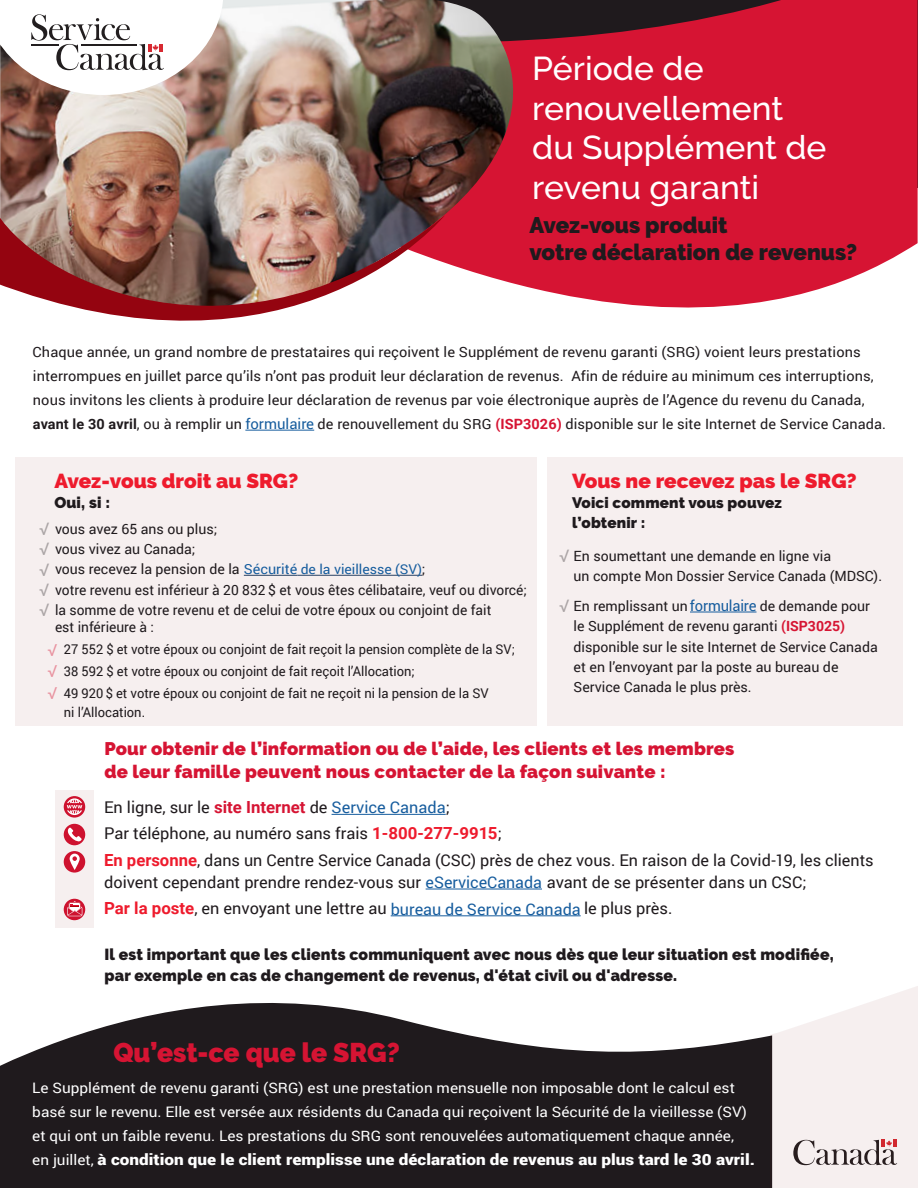
<style>
.page{position:relative;width:918px;height:1188px;background:#fff}
.page>*{position:absolute;margin:0;border:0;box-sizing:border-box;transform-origin:0 0}
.t1{font:500 33px/39.6px "Raleway";color:#fff}
.t2{font:900 27px "Raleway";color:#d61433}
.t3{font:900 22.5px/27px "Raleway";color:#1f1a1d}
.t4{font:900 20.25px "Raleway";color:#ee1b2d}
.t5{font:900 18.15px/22.8px "Raleway";letter-spacing:.01em;color:#d61433}
.t6{font:16.2px/26.5px "Roboto";color:#1f1a1d}
.t7{font:900 15.9px/21px "Raleway";letter-spacing:.015em;color:#1f1a1d}
.t8{font:900 15.6px "Raleway";color:#1f1a1d}
.t9{font:900 15.45px "Roboto";color:#fff;scale:1.11 1}
.t10{font:900 15.15px/20.4px "Raleway";letter-spacing:.01em;color:#1f1a1d}
.t11{font:14.4px/23.9px "Roboto";color:#fff;scale:1.06 1}
.t12{font:14.1px/20.4px "Roboto";color:#1f1a1d}
.t13{font:13.35px/21.9px "Roboto";color:#1f1a1d;scale:.96 1}
.t14{font:13.35px "Roboto";color:#1f1a1d}
.s1{font-weight:700}
.s2{font-size:14.7px;color:#175d9e}
.s3{font-weight:700;color:#d61433}
.s4{font-size:17.25px;color:rgb(31 26 29/.35)}
.s5{font-size:13.95px;color:#175d9e}
.s6{font-size:13.5px;color:#175d9e}
.s7{font-size:16.5px;color:rgb(214 20 51/.42)}
.s8{font-size:15px;color:#175d9e}
.s9{font-weight:700;color:#d61533}
.s10{font-weight:700;font-size:16.65px;color:#d61433}
.s11{color:#175d9e}
.s12{font-weight:700;font-size:16.65px;color:#ee1b2d}
.s13{font-size:16.05px;color:#175d9e}
.s14{font-size:15.9px;color:#175d9e}
.s15{font-weight:400;font-size:14.4px}
</style>
<div class="page">
<svg style="left:245px;top:0;width:673px;height:431px;fill:#d61433"></svg>
<div style="left:15px;top:457px;width:522px;height:269px;background:#f6efef"></div>
<div style="left:55px;top:790px;width:39px;height:137px;background:#f6efef"></div>
<div style="left:547px;top:457px;width:355px;height:269px;background:#f6efef"></div>
<svg style="left:64px;top:796px;width:21px;height:22px"></svg>
<svg style="left:64px;top:824px;width:21px;height:21px"></svg>
<svg style="left:68px;top:828px;width:14px;height:14px"></svg>
<svg style="left:64px;top:851px;width:21px;height:22px"></svg>
<svg style="left:70px;top:854px;width:10px;height:16px"></svg>
<svg style="left:67px;top:798px;width:15px;height:17px"></svg>
<svg style="left:64px;top:899px;width:21px;height:21px"></svg>
<svg style="left:67px;top:901px;width:15px;height:15px"></svg>
<img style="left:0;top:0;width:549px;height:396px">
<svg style="left:0;top:1003px;width:770px;height:185px;background:#403c3f"></svg>
<img style="left:0;top:206px;width:445px;height:193px">
<svg style="left:0;top:0;width:224px;height:95px"></svg>
<svg style="left:770px;top:986px;width:148px;height:202px"></svg>
<hr style="left:245px;top:430px;width:69px;height:1px;background:#175d9e">
<hr style="left:244px;top:575px;width:53px;height:1px;background:#284162">
<hr style="left:297px;top:575px;width:125px;height:1px;background:#284162">
<hr style="left:690px;top:612px;width:67px;height:1px;background:#175d9e">
<hr style="left:332px;top:814px;width:114px;height:1px;background:#175d9e">
<hr style="left:391px;top:915px;width:190px;height:1px;background:#175d9e">
<hr style="left:426px;top:889px;width:116px;height:1px;background:#175d9e">
<p class="t1" style="left:532px;top:49px;width:296px">Période de renouvellement du Supplément de revenu garanti</p>
<p class="t3" style="left:529px;top:212px;width:329px">Avez-vous produit<br>votre déclaration de revenus?</p>
<p class="t12" style="left:33px;top:340px;width:855px;line-height:24px">Chaque année, un grand nombre de prestataires qui reçoivent le Supplément de revenu garanti (SRG) voient leurs prestations interrompues en juillet parce qu’ils n’ont pas produit leur déclaration de revenus. Afin de réduire au minimum ces interruptions, nous invitons les clients à produire leur déclaration de revenus par voie électronique auprès de l’Agence du revenu du Canada, <span class="s1">avant le 30 avril</span>, ou à remplir un <span class="s2">formulaire</span> de renouvellement du SRG <span class="s3">(ISP3026)</span> disponible sur le site Internet de Service Canada.</p>
<h3 class="t4" style="left:54px;top:469px;width:246px">Avez-vous droit au SRG?</h3>
<p class="t8" style="left:54px;top:493px;width:57px">Oui, si :</p>
<p class="t12" style="left:39px;top:518px;width:489px"><span class="s4">√</span> vous avez 65 ans ou plus;<br><span class="s4">√</span> vous vivez au Canada;<br><span class="s4">√</span> vous recevez la pension de la <span class="s5">Sécurité</span> <span class="s6">de la vieillesse (SV)</span>;<br><span class="s4">√</span> votre revenu est inférieur à 20 832 $ et vous êtes célibataire, veuf ou divorcé; <span class="s4">√</span> la somme de votre revenu et de celui de votre époux ou conjoint de fait</p>
<p class="t12" style="left:55px;top:616px;width:101px">est inférieure à :</p>
<p class="t13" style="left:48px;top:638px;width:488px"><span class="s7">√</span> 27 552 $ et votre époux ou conjoint de fait reçoit la pension complète de la SV; <span class="s7">√</span> 38 592 $ et votre époux ou conjoint de fait reçoit l’Allocation;<br><span class="s7">√</span> 49 920 $ et votre époux ou conjoint de fait ne reçoit ni la pension de la SV</p>
<p class="t14" style="left:64px;top:702px;width:83px">ni l’Allocation.</p>
<h3 class="t4" style="left:572px;top:469px;width:286px">Vous ne recevez pas le SRG?</h3>
<p class="t10" style="left:572px;top:492px;width:211px">Voici comment vous pouvez l’obtenir :</p>
<p class="t12" style="left:574px;top:545px;width:310px;text-indent:-14px"><span class="s4">√</span> En soumettant une demande en ligne via<br>un compte Mon Dossier Service Canada (MDSC).</p>
<p class="t12" style="left:574px;top:595px;width:306px;text-indent:-14px"><span class="s4">√</span> En remplissant un <span class="s8">formulaire</span> de demande pour le Supplément de revenu garanti <span class="s9">(ISP3025) </span>disponible sur le site Internet de Service Canada et en l’envoyant par la poste au bureau de Service Canada le plus près.</p>
<p class="t5" style="left:104px;top:737px;width:632px">Pour obtenir de l’information ou de l’aide, les clients et les membres de leur famille peuvent nous contacter de la façon suivante :</p>
<p class="t6" style="left:104px;top:793px;width:771px">En ligne, sur le <span class="s10">site Internet</span> de <span class="s11">Service Canada</span>;<br>Par téléphone, au numéro sans frais <span class="s12">1-800-277-9915</span>;<br><span class="s12">En personne</span>, dans un Centre Service Canada (CSC) près de chez vous. En raison de la Covid-19, les clients</p>
<p class="t6" style="left:104px;top:868px;width:704px">doivent cependant prendre rendez-vous sur <span class="s13">eServiceCanada</span> avant de se présenter dans un CSC;</p>
<p class="t6" style="left:104px;top:894px;width:570px"><span class="s12">Par la poste</span>, en envoyant une lettre au <span class="s14">bureau de Service Canada</span> le plus près.</p>
<p class="t7" style="left:104px;top:944px;width:731px">Il est important que les clients communiquent avec nous dès que leur situation est modifiée, par exemple en cas de changement de revenus, d'état civil ou d'adresse.</p>
<p class="t2" style="left:113px;top:1037px;width:288px">Qu’est-ce que le SRG?</p>
<p class="t11" style="left:32px;top:1076px;width:676px">Le Supplément de revenu garanti (SRG) est une prestation mensuelle non imposable dont le calcul est basé sur le revenu. Elle est versée aux résidents du Canada qui reçoivent la Sécurité de la vieillesse (SV) et qui ont un faible revenu. Les prestations du SRG sont renouvelées automatiquement chaque année,</p>
<p class="t9" style="left:32px;top:1149px;width:652px"><span class="s15">en juillet,</span> à condition que le client remplisse une déclaration de revenus au plus tard le 30 avril.</p>
</div>
